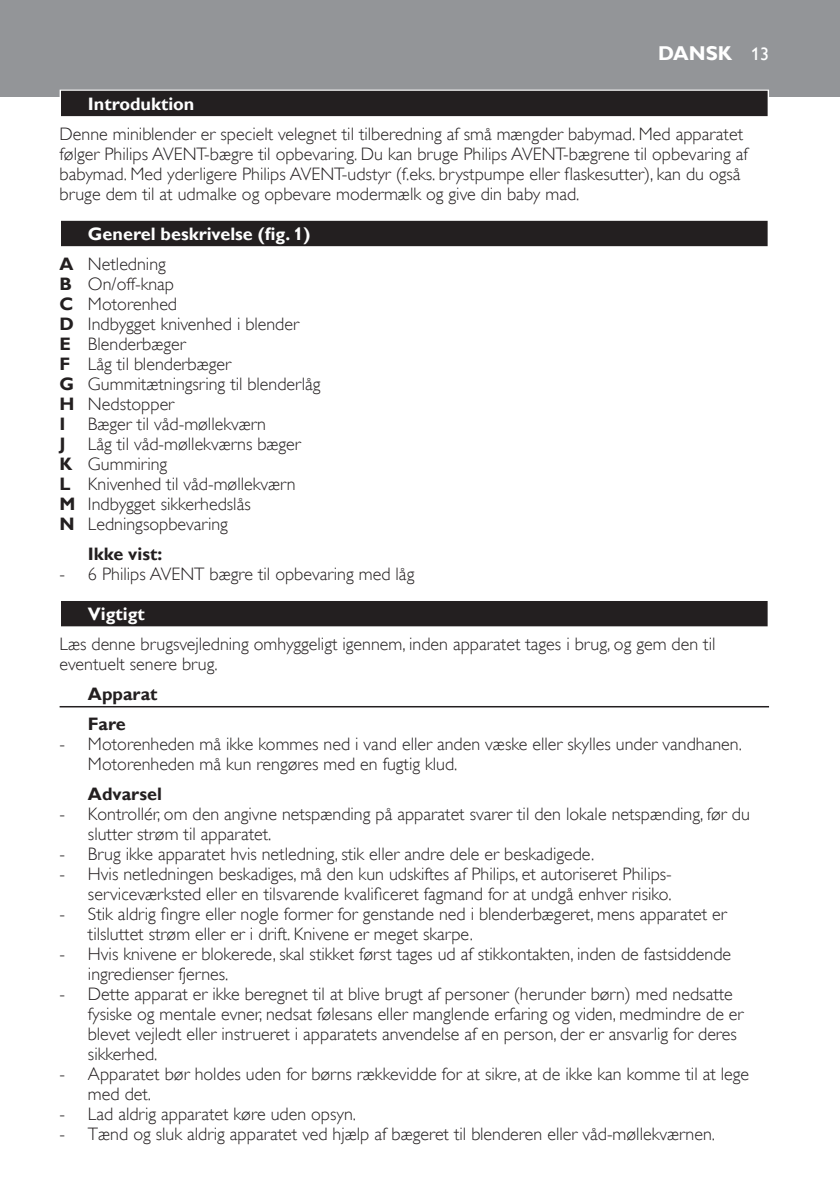
<style>
.page{position:relative;width:840px;height:1191px;background:#fff}
.page>*{position:absolute;margin:0;border:0;box-sizing:border-box;transform-origin:0 0}
.t1{font:700 20px "Gill Sans Alt One WGL";color:#fff}
.t2{font:18px/20px "Gill Sans Alt One WGL Light";color:#231f20}
.t3{font:700 18px "Gill Sans Alt One WGL";color:#fff}
.t4{font:700 18px/30px "Gill Sans Alt One WGL";color:#231f20}
.t5{font:18px "Gill Sans Alt One WGL";color:#fff}
.s1{font-family:"Gill Sans Alt One WGL";font-weight:700}
</style>
<div class="page">
<div style="left:0;top:0;width:839px;height:96px;background:#939598"></div>
<div style="left:60px;top:90px;width:708px;height:28px;background:#e5e4e4"></div>
<div style="left:61px;top:91px;width:706px;height:25px;background:#231f20"></div>
<div style="left:60px;top:220px;width:708px;height:28px;background:#d8d7d7"></div>
<div style="left:61px;top:221px;width:706px;height:25px;background:#231f20"></div>
<div style="left:60px;top:600px;width:708px;height:28px;background:#b3b2b2"></div>
<div style="left:61px;top:601px;width:706px;height:25px;background:#231f20"></div>
<hr style="left:60px;top:706px;width:708px;height:1px;background:#231f20">
<p class="t1" style="left:657px;top:40px;width:75px">DanSk</p>
<p class="t5" style="left:750px;top:42px;width:19px">13</p>
<p class="t3" style="left:88px;top:92px;width:108px">introduktion</p>
<p class="t2" style="left:60px;top:124px;width:689px">Denne miniblender er specielt velegnet til tilberedning af små mængder babymad. Med apparatet følger Philips AVENT-bægre til opbevaring. Du kan bruge Philips AVENT-bægrene til opbevaring af babymad. Med yderligere Philips AVENT-udstyr (f.eks. brystpumpe eller flaskesutter), kan du også bruge dem til at udmalke og opbevare modermælk og give din baby mad.</p>
<p class="t3" style="left:88px;top:222px;width:224px">generel beskrivelse (fig. 1)</p>
<p class="t2" style="left:60px;top:254px;width:262px"><span class="s1">a</span> Netledning<br><span class="s1">B</span> On/off-knap<br><span class="s1">C</span> Motorenhed<br><span class="s1">D</span> Indbygget knivenhed i blender<br><span class="s1">E</span> Blenderbæger<br><span class="s1">F</span> Låg til blenderbæger<br><span class="s1">g</span> Gummitætningsring til blenderlåg <span class="s1">h</span> Nedstopper<br><span class="s1">i</span> Bæger til våd-møllekværn<br><span class="s1">J</span> Låg til våd-møllekværns bæger<br><span class="s1">k</span> Gummiring<br><span class="s1">l</span> Knivenhed til våd-møllekværn<br><span class="s1">m</span> Indbygget sikkerhedslås<br><span class="s1">n</span> Ledningsopbevaring</p>
<p class="t4" style="left:88px;top:539px;width:76px">ikke vist:</p>
<p class="t2" style="left:60px;top:564px;width:356px">- 6 Philips AVENT bægre til opbevaring med låg</p>
<p class="t3" style="left:88px;top:602px;width:58px">vigtigt</p>
<p class="t2" style="left:60px;top:634px;width:657px">Læs denne brugsvejledning omhyggeligt igennem, inden apparatet tages i brug, og gem den til eventuelt senere brug.</p>
<p class="t4" style="left:88px;top:679px;width:71px">apparat<br>Fare</p>
<p class="t2" style="left:88px;top:734px;width:655px;text-indent:-28px">- Motorenheden må ikke kommes ned i vand eller anden væske eller skylles under vandhanen.<br>Motorenheden må kun rengøres med en fugtig klud.</p>
<p class="t4" style="left:88px;top:779px;width:75px">advarsel</p>
<p class="t2" style="left:88px;top:804px;width:663px;text-indent:-28px">- Kontrollér, om den angivne netspænding på apparatet svarer til den lokale netspænding, før du slutter strøm til apparatet.</p>
<p class="t2" style="left:60px;top:844px;width:536px">- Brug ikke apparatet hvis netledning, stik eller andre dele er beskadigede.</p>
<p class="t2" style="left:60px;top:864px;width:613px;text-align:right">- Hvis netledningen beskadiges, må den kun udskiftes af Philips, et autoriseret Philips&shy;serviceværksted eller en tilsvarende kvalificeret fagmand for at undgå enhver risiko.</p>
<p class="t2" style="left:88px;top:904px;width:640px;text-indent:-28px">- Stik aldrig fingre eller nogle former for genstande ned i blenderbægeret, mens apparatet er tilsluttet strøm eller er i drift. Knivene er meget skarpe.</p>
<p class="t2" style="left:88px;top:944px;width:644px;text-indent:-28px">- Hvis knivene er blokerede, skal stikket først tages ud af stikkontakten, inden de fastsiddende ingredienser fjernes.</p>
<p class="t2" style="left:88px;top:984px;width:656px;text-indent:-28px">- Dette apparat er ikke beregnet til at blive brugt af personer (herunder børn) med nedsatte fysiske og mentale evner, nedsat følesans eller manglende erfaring og viden, medmindre de er blevet vejledt eller instrueret i apparatets anvendelse af en person, der er ansvarlig for deres sikkerhed.</p>
<p class="t2" style="left:88px;top:1064px;width:662px;text-indent:-28px">- Apparatet bør holdes uden for børns rækkevidde for at sikre, at de ikke kan komme til at lege med det.</p>
<p class="t2" style="left:60px;top:1104px;width:298px">- Lad aldrig apparatet køre uden opsyn.</p>
<p class="t2" style="left:60px;top:1124px;width:656px">- Tænd og sluk aldrig apparatet ved hjælp af bægeret til blenderen eller våd-møllekværnen.</p>
</div>
